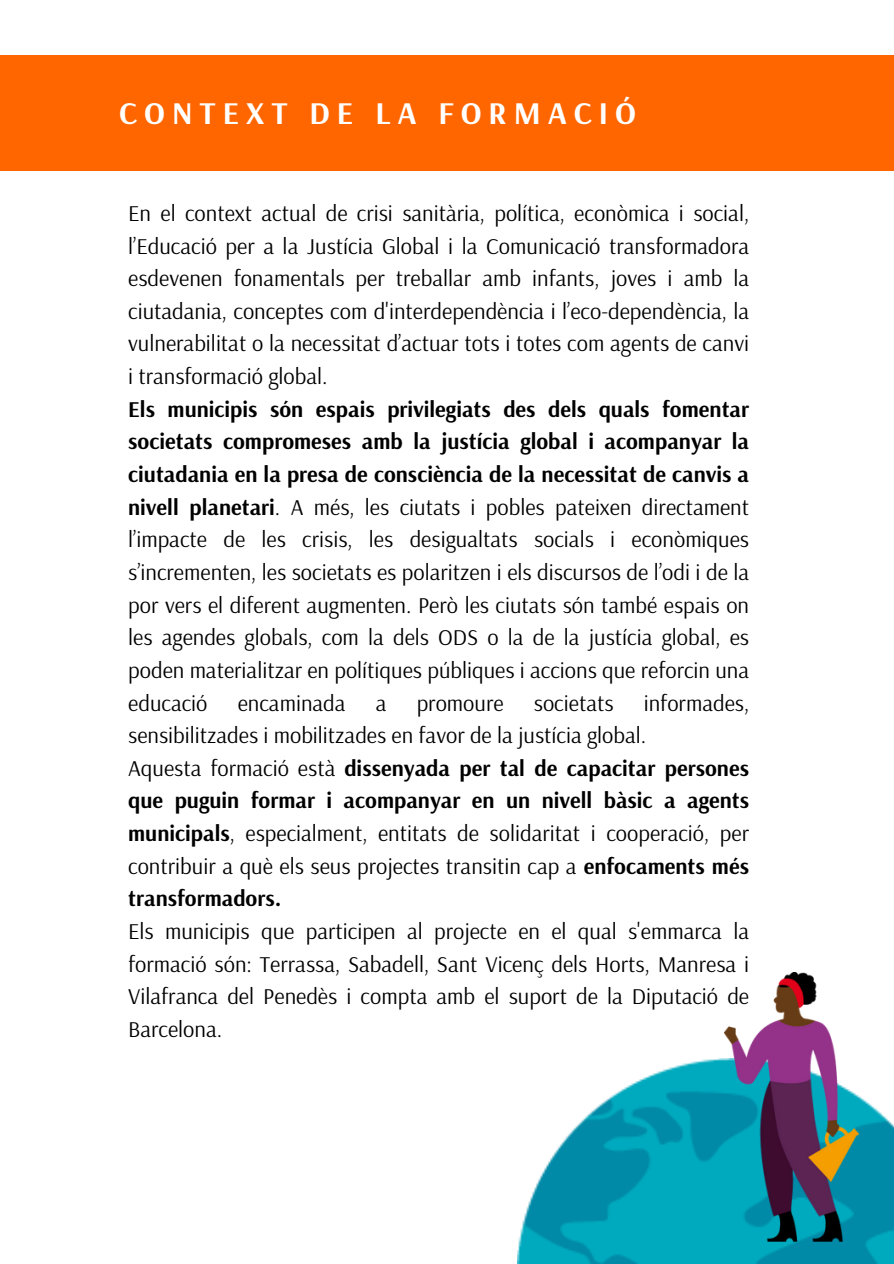
<style>
.page{position:relative;width:894px;height:1264px;background:#fff}
.page>*{position:absolute;margin:0;border:0;box-sizing:border-box;transform-origin:0 0}
.t1{font:700 31.5px "Arsenal";letter-spacing:.22em;color:#fff}
.t2{font:22.5px/32.7px "Arsenal";color:#000;text-align:justify}
.t3{font:700 22.5px/32.7px "Arsenal";color:#000;text-align:justify}
.s1{font-weight:700}
.s2{font-weight:400}
</style>
<div class="page">
<div style="left:0;top:55px;width:893px;height:116px;background:#f60"></div>
<img style="left:517px;top:1058px;width:376px;height:205px">
<img style="left:724px;top:972px;width:134px;height:269px">
<p class="t1" style="left:119px;top:92px;width:518px">CONTEXT DE LA FORMACIÓ</p>
<p class="t2" style="left:128px;top:196px;width:622px">En el context actual de crisi sanitària, política, econòmica i social, l’Educació per a la Justícia Global i la Comunicació transformadora esdevenen fonamentals per treballar amb infants, joves i amb la ciutadania, conceptes com d'interdependència i l’eco-dependència, la vulnerabilitat o la necessitat d’actuar tots i totes com agents de canvi i transformació global.</p>
<p class="t2" style="left:128px;top:392px;width:622px"><span class="s1">Els municipis són espais privilegiats des dels quals fomentar societats compromeses amb la justícia global i acompanyar la ciutadania en la presa de consciència de la necessitat de canvis a nivell planetari</span>. A més, les ciutats i pobles pateixen directament l’impacte de les crisis, les desigualtats socials i econòmiques s’incrementen, les societats es polaritzen i els discursos de l’odi i de la por vers el diferent augmenten. Però les ciutats són també espais on les agendes globals, com la dels ODS o la de la justícia global, es poden materialitzar en polítiques públiques i accions que reforcin una educació</p>
<p class="t2" style="left:128px;top:685px;width:622px;text-indent:515px">informades, sensibilitzades i mobilitzades en favor de la justícia global.</p>
<p class="t3" style="left:128px;top:751px;width:622px"><span class="s2">Aquesta formació està</span> dissenyada per tal de capacitar persones que puguin formar i acompanyar en un nivell bàsic a agents municipals<span class="s2">, especialment, entitats de solidaritat i cooperació, per contribuir a què els seus projectes transitin cap a</span> enfocaments més transformadors.</p>
<p class="t2" style="left:128px;top:914px;width:622px">Els municipis que participen al projecte en el qual s'emmarca la formació són: Terrassa, Sabadell, Sant Vicenç dels Horts, Manresa i Vilafranca del Penedès i compta amb el suport de la Diputació de Barcelona.</p>
<p class="t2" style="left:238px;top:685px;width:109px">encaminada</p>
<p class="t2" style="left:375px;top:685px;width:12px">a</p>
<p class="t2" style="left:416px;top:685px;width:88px">promoure</p>
<p class="t2" style="left:533px;top:685px;width:81px">societats</p>
</div>
